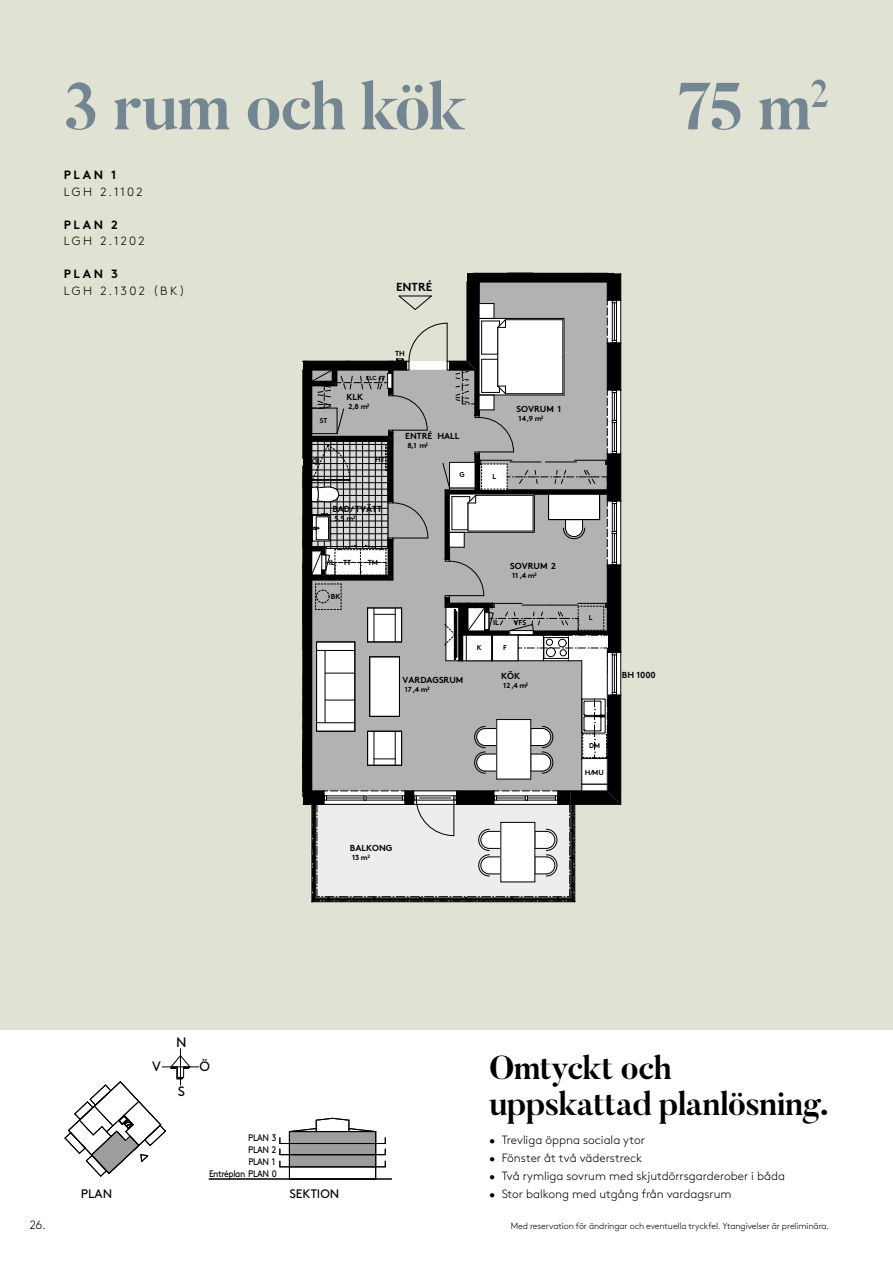
<style>
.page{position:relative;width:893px;height:1263px;background:#fff}
.page>*{position:absolute;margin:0;border:0;box-sizing:border-box;transform-origin:0 0}
.t1{font:700 66px "Butler";letter-spacing:-.03em;color:#758693}
.t2{font:700 33px/36px "Butler";letter-spacing:-.025em;color:#000}
.t3{font:13.65px "Brown Std";color:#000}
.t4{font:12.3px "Brown Std";color:#000}
.t5{font:300 12px "Brown Std";color:#000}
.t6{font:700 12px "Brown Std";letter-spacing:.215em;color:#000}
.t7{font:300 12px "Brown Std";letter-spacing:.19em;color:#000}
.t8{font:700 11.7px "Brown Std";color:#000}
.t9{font:9.45px/12px "Brown Std";letter-spacing:-.05em;color:#000;scale:.91 1}
.t10{font:300 9px "Brown Std";letter-spacing:-.015em;color:#000}
.t11{font:700 8.7px "Brown Std";color:#000}
.t12{font:700 7.35px "Brown Std";color:#000}
.t13{font:700 7.05px "Brown Std";color:#000}
.t14{font:700 5.85px "Brown Std";color:#000}
</style>
<div class="page">
<div style="left:0;top:0;width:893px;height:1029px;background:#e0e2d4"></div>
<svg style="left:302px;top:273px;width:319px;height:629px;background:#aeaeac"></svg>
<hr style="left:180px;top:1049px;width:1px;height:36px;background:#000">
<hr style="left:162px;top:1066px;width:37px;height:1px;background:#000">
<hr style="left:375px;top:1131px;width:1px;height:48px;background:#000">
<hr style="left:209px;top:1178px;width:183px;height:1px;background:#000">
<hr style="left:289px;top:1131px;width:1px;height:48px;background:#000">
<hr style="left:280px;top:1143px;width:105px;height:1px;background:#000">
<hr style="left:280px;top:1154px;width:105px;height:1px;background:#000">
<hr style="left:280px;top:1166px;width:105px;height:1px;background:#000">
<hr style="left:289px;top:1179px;width:87px;height:1px;background:#000">
<svg style="left:290px;top:1117px;width:87px;height:50px"></svg>
<svg style="left:64px;top:1055px;width:127px;height:122px"></svg>
<h1 class="t1" style="left:64px;top:64px;width:403px">3 rum och kök</h1>
<h1 class="t1" style="left:676px;top:64px;width:154px">75 m<sup>2</sup></h1>
<p class="t6" style="left:64px;top:168px;width:54px">PLAN 1</p>
<p class="t5" style="left:64px;top:185px;width:81px">LGH 2.1102</p>
<p class="t6" style="left:64px;top:217px;width:55px">PLAN 2</p>
<p class="t5" style="left:64px;top:234px;width:82px">LGH 2.1202</p>
<p class="t6" style="left:64px;top:267px;width:56px">PLAN 3</p>
<p class="t7" style="left:64px;top:284px;width:122px">LGH 2.1302 (BK)</p>
<p class="t8" style="left:396px;top:279px;width:38px">ENTRÉ</p>
<p class="t12" style="left:406px;top:287px;width:11px">TH</p>
<p class="t13" style="left:320px;top:416px;width:9px">ST</p>
<p class="t14" style="left:366px;top:375px;width:20px">ELC -IT</p>
<p class="t11" style="left:346px;top:392px;width:18px">KLK</p>
<p class="t12" style="left:349px;top:402px;width:22px">2,8 m<sup>2</sup></p>
<p class="t12" style="left:375px;top:455px;width:11px">HT</p>
<p class="t12" style="left:395px;top:349px;width:11px">TH</p>
<p class="t11" style="left:405px;top:431px;width:56px">ENTRÉ HALL</p>
<p class="t12" style="left:407px;top:441px;width:22px">8,1 m<sup>2</sup></p>
<p class="t13" style="left:460px;top:471px;width:7px">G</p>
<p class="t11" style="left:332px;top:504px;width:51px">BAD/TVÄTT</p>
<p class="t12" style="left:334px;top:514px;width:22px">5,5 m<sup>2</sup></p>
<p class="t11" style="left:516px;top:404px;width:46px">SOVRUM 1</p>
<p class="t12" style="left:519px;top:414px;width:26px">14,9 m<sup>2</sup></p>
<p class="t13" style="left:492px;top:472px;width:5px">L</p>
<p class="t12" style="left:329px;top:558px;width:8px">IL</p>
<p class="t12" style="left:343px;top:558px;width:10px">TT</p>
<p class="t12" style="left:368px;top:558px;width:12px">TM</p>
<p class="t12" style="left:331px;top:592px;width:11px">BK</p>
<p class="t11" style="left:510px;top:561px;width:47px">SOVRUM 2</p>
<p class="t12" style="left:512px;top:571px;width:26px">11 ,4 m<sup>2</sup></p>
<p class="t11" style="left:403px;top:675px;width:62px">VARDAGSRUM</p>
<p class="t12" style="left:405px;top:685px;width:26px">17 ,4 m<sup>2</sup></p>
<p class="t12" style="left:493px;top:617px;width:8px">IL</p>
<p class="t12" style="left:514px;top:618px;width:14px">VFS</p>
<p class="t13" style="left:496px;top:621px;width:5px">F</p>
<p class="t13" style="left:477px;top:643px;width:6px">K</p>
<p class="t13" style="left:503px;top:643px;width:5px">F</p>
<p class="t11" style="left:501px;top:671px;width:21px">KÖK</p>
<p class="t12" style="left:503px;top:681px;width:26px">12 ,4 m<sup>2</sup></p>
<p class="t13" style="left:589px;top:614px;width:5px">L</p>
<p class="t11" style="left:622px;top:670px;width:35px">BH 1000</p>
<p class="t13" style="left:589px;top:741px;width:12px">DM</p>
<p class="t12" style="left:577px;top:745px;width:21px">H/MU</p>
<p class="t12" style="left:585px;top:767px;width:21px">H/MU</p>
<p class="t11" style="left:350px;top:843px;width:44px">BALKONG</p>
<p class="t12" style="left:352px;top:853px;width:20px">13 m<sup>2</sup></p>
<p class="t3" style="left:176px;top:1034px;width:12px">N</p>
<p class="t3" style="left:152px;top:1059px;width:10px">V</p>
<p class="t3" style="left:200px;top:1059px;width:12px">Ö</p>
<p class="t3" style="left:178px;top:1084px;width:9px">S</p>
<p class="t9" style="left:209px;top:1131px;width:76px;text-align:right">PLAN 3<br>PLAN 2<br>PLAN 1<br>Entréplan PLAN 0</p>
<p class="t9" style="left:256px;top:1153px;width:33px;line-height:12.5px">PLAN 3<br>PLAN 2</p>
<p class="t4" style="left:81px;top:1187px;width:33px">PLAN</p>
<p class="t4" style="left:289px;top:1187px;width:52px">SEKTION</p>
<h2 class="t2" style="left:489px;top:1050px;width:342px">Omtyckt och uppskattad planlösning.</h2>
<p class="t5" style="left:489px;top:1133px;width:158px">• Trevliga öppna sociala ytor</p>
<p class="t5" style="left:489px;top:1151px;width:154px">• Fönster åt två väderstreck</p>
<p class="t5" style="left:489px;top:1169px;width:298px">• Två rymliga sovrum med skjutdörrsgarderober i båda</p>
<p class="t5" style="left:489px;top:1187px;width:244px">• Stor balkong med utgång från vardagsrum</p>
<p class="t5" style="left:30px;top:1218px;width:18px">26.</p>
<p class="t10" style="left:511px;top:1221px;width:320px">Med reservation för ändringar och eventuella tryckfel. Ytangivelser är preliminära.</p>
</div>
